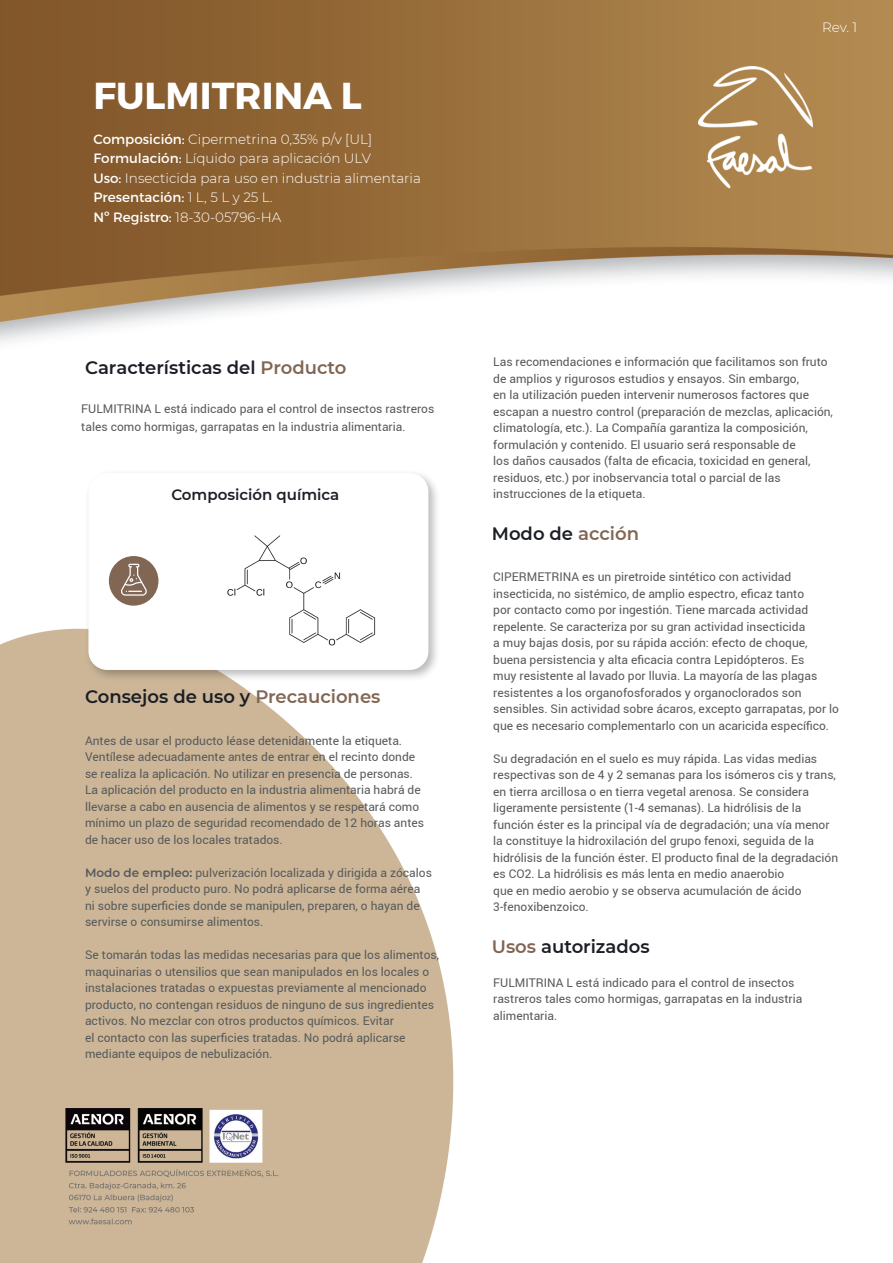
<style>
.page{position:relative;width:893px;height:1263px;background:#fff}
.page>*{position:absolute;margin:0;border:0;box-sizing:border-box;transform-origin:0 0}
.t1{font:700 37.5px "Montserrat";color:#fff}
.t2{font:600 18px "Montserrat";color:#1b1e25}
.t3{font:600 15px "Montserrat";color:#1b1e25}
.t4{font:300 13.5px "Montserrat";color:#fff}
.t5{font:13.5px "Montserrat";color:#fff}
.t6{font:12px/16.5px "Roboto";color:#575a5b}
.s1{font-weight:400}
.s2{font-weight:300}
.s3{color:#816654}
.s4{font-family:"Montserrat";font-weight:600}
</style>
<div class="page">
<img style="left:0;top:0;width:893px;height:1263px">
<div style="left:84px;top:469px;width:357px;height:213px;background:#231f20;opacity:.31"></div>
<div style="left:89px;top:474px;width:339px;height:195px;background:#fff;border-radius:18px"></div>
<div style="left:88px;top:473px;width:340px;height:197px;border:2px solid #fff;border-radius:18px"></div>
<div style="left:109px;top:556px;width:49px;height:50px;background:#816654;border-radius:50%"></div>
<svg style="left:121px;top:564px;width:26px;height:32px"></svg>
<img style="left:227px;top:535px;width:149px;height:111px">
<p class="t1" style="left:94px;top:73px;width:270px">FULMITRINA L</p>
<p class="t4" style="left:94px;top:130px;width:280px"><span class="s1">Composición:</span> Cipermetrina 0,35% p/v [UL]</p>
<p class="t4" style="left:94px;top:149px;width:279px"><span class="s1">Formulación:</span> Líquido para aplicación ULV</p>
<p class="t4" style="left:94px;top:169px;width:329px"><span class="s1">Uso:</span> Insecticida para uso en industria alimentaria</p>
<p class="t5" style="left:94px;top:189px;width:181px">Presentación: <span class="s2">1 L, 5 L y 25 L.</span></p>
<p class="t4" style="left:94px;top:208px;width:189px"><span class="s1">Nº Registro:</span> 18-30-05796-HA</p>
<p class="t2" style="left:85px;top:355px;width:263px">Características del <span class="s3">Producto</span></p>
<p class="t6" style="left:81px;top:400px;width:354px;line-height:18px">FULMITRINA L está indicado para el control de insectos rastreros tales como hormigas, garrapatas en la industria alimentaria.</p>
<p class="t3" style="left:171px;top:484px;width:170px">Composición química</p>
<p class="t2" style="left:85px;top:684px;width:297px">Consejos de uso y <span class="s3">Precauciones</span></p>
<p class="t6" style="left:85px;top:732px;width:341px">Antes de usar el producto léase detenidamente la etiqueta.<br>Ventílese adecuadamente antes de entrar en el recinto donde se realiza la aplicación. No utilizar en presencia de personas.<br>La aplicación del producto en la industria alimentaria habrá de llevarse a cabo en ausencia de alimentos y se respetará como mínimo un plazo de seguridad recomendado de 12 horas antes de hacer uso de los locales tratados.</p>
<p class="t6" style="left:85px;top:864px;width:348px"><span class="s4">Modo de empleo:</span> pulverización localizada y dirigida a zócalos y suelos del producto puro. No podrá aplicarse de forma aérea ni sobre superficies donde se manipulen, preparen, o hayan de servirse o consumirse alimentos.</p>
<p class="t6" style="left:85px;top:947px;width:356px">Se tomarán todas las medidas necesarias para que los alimentos, maquinarias o utensilios que sean manipulados en los locales o instalaciones tratadas o expuestas previamente al mencionado producto, no contengan residuos de ninguno de sus ingredientes activos. No mezclar con otros productos químicos. Evitar<br>el contacto con las superficies tratadas. No podrá aplicarse mediante equipos de nebulización.</p>
<p class="t4" style="left:822px;top:18px;width:37px">Rev. 1</p>
<p class="t6" style="left:493px;top:354px;width:341px">Las recomendaciones e información que facilitamos son fruto de amplios y rigurosos estudios y ensayos. Sin embargo,<br>en la utilización pueden intervenir numerosos factores que escapan a nuestro control (preparación de mezclas, aplicación, climatología, etc.). La Compañía garantiza la composición, formulación y contenido. El usuario será responsable de<br>los daños causados (falta de eficacia, toxicidad en general, residuos, etc.) por inobservancia total o parcial de las instrucciones de la etiqueta.</p>
<p class="t2" style="left:492px;top:521px;width:149px">Modo de <span class="s3">acción</span></p>
<p class="t6" style="left:493px;top:569px;width:347px">CIPERMETRINA es un piretroide sintético con actividad insecticida, no sistémico, de amplio espectro, eficaz tanto<br>por contacto como por ingestión. Tiene marcada actividad repelente. Se caracteriza por su gran actividad insecticida<br>a muy bajas dosis, por su rápida acción: efecto de choque, buena persistencia y alta eficacia contra Lepidópteros. Es<br>muy resistente al lavado por lluvia. La mayoría de las plagas resistentes a los organofosforados y organoclorados son sensibles. Sin actividad sobre ácaros, excepto garrapatas, por lo que es necesario complementarlo con un acaricida específico.</p>
<p class="t6" style="left:493px;top:750px;width:346px">Su degradación en el suelo es muy rápida. Las vidas medias respectivas son de 4 y 2 semanas para los isómeros cis y trans, en tierra arcillosa o en tierra vegetal arenosa. Se considera ligeramente persistente (1-4 semanas). La hidrólisis de la función éster es la principal vía de degradación; una vía menor la constituye la hidroxilación del grupo fenoxi, seguida de la hidrólisis de la función éster. El producto final de la degradación es CO2. La hidrólisis es más lenta en medio anaerobio<br>que en medio aerobio y se observa acumulación de ácido 3-fenoxibenzoico.</p>
<p class="t2" style="left:492px;top:934px;width:159px"><span class="s3">Usos</span> autorizados</p>
<p class="t6" style="left:493px;top:974px;width:311px">FULMITRINA L está indicado para el control de insectos rastreros tales como hormigas, garrapatas en la industria alimentaria.</p>
</div>
